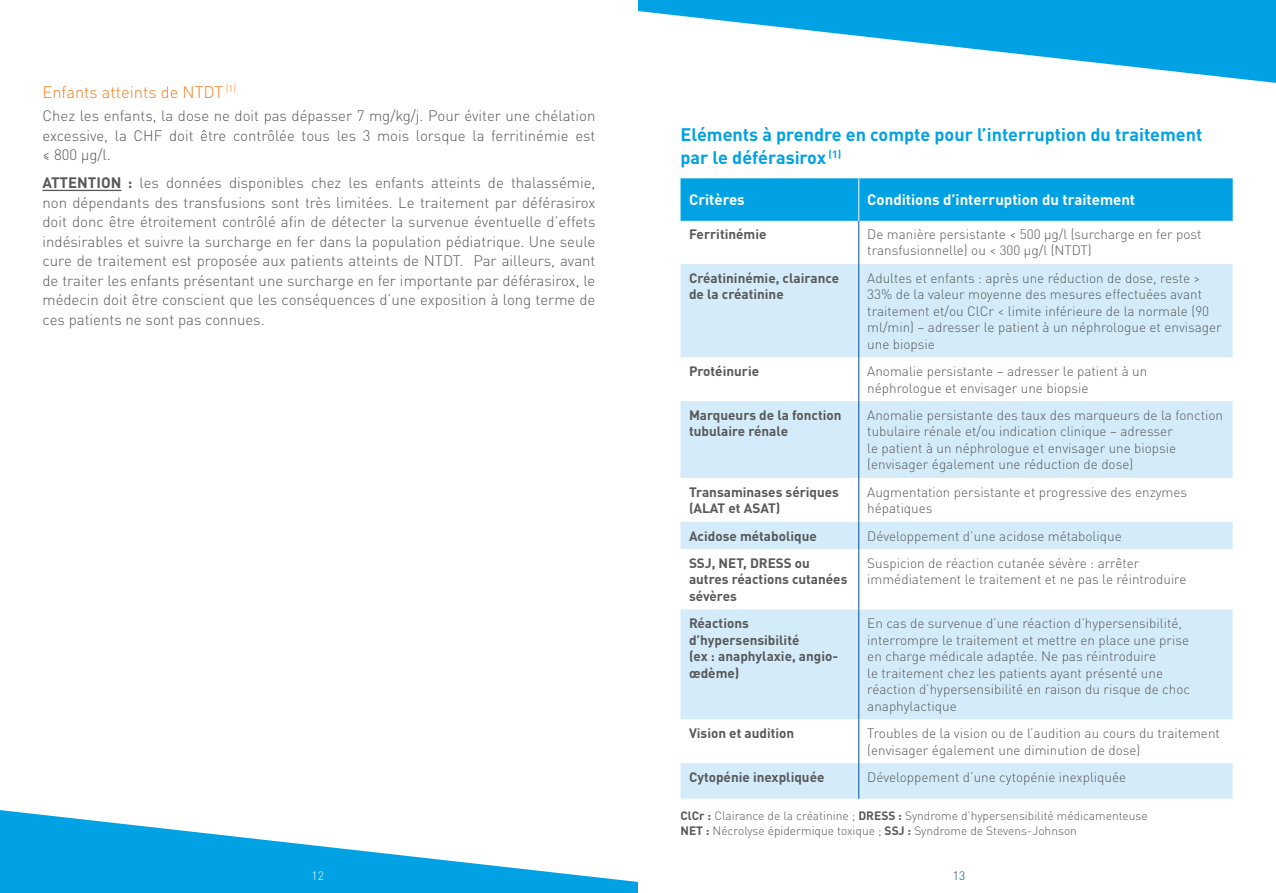
<style>
.page{position:relative;width:1276px;height:893px;background:#fff}
.page>*{position:absolute;margin:0;border:0;box-sizing:border-box;transform-origin:0 0}
.t1{font:700 18px/22.5px "DINOT";color:#00a2e4}
.t2{font:300 16.5px "DINOT";color:#f47f24}
.t3{font:300 15px/19.5px "DINOT";color:#57585a;text-align:justify}
.t4{font:700 15px "DINOT";color:#fff}
.t5{font:300 13.5px/16.5px "DINOT";color:#57585a}
.t6{font:700 13.5px/16.5px "DINOT";color:#57585a}
.t7{font:300 12px/15px "DINOT";color:#57585a}
.t8{font:300 12px "DINOT";color:#fff}
.t9{font:300 12px "DINOT";color:#014d9a}
.s1{font-weight:700}
</style>
<div class="page">
<svg style="left:0;top:810px;width:638px;height:83px;fill:#00a2e4"></svg>
<svg style="left:638px;top:0;width:638px;height:83px;fill:#00a2e4"></svg>
<hr style="left:43px;top:190px;width:78px;height:1px;background:#57585a">
<div style="left:680px;top:178px;width:552px;height:43px;background:#00a2e4"></div>
<svg style="left:680px;top:264px;width:552px;height:535px;fill:#d4ecf9"></svg>
<hr style="left:858px;top:221px;width:1px;height:43px;background:#014d9a">
<hr style="left:858px;top:264px;width:1px;height:93px;background:#014d9a">
<hr style="left:858px;top:357px;width:1px;height:44px;background:#014d9a">
<hr style="left:858px;top:401px;width:1px;height:77px;background:#014d9a">
<hr style="left:858px;top:478px;width:1px;height:44px;background:#014d9a">
<svg style="left:858px;top:522px;width:1px;height:27px"></svg>
<hr style="left:858px;top:549px;width:1px;height:60px;background:#014d9a">
<hr style="left:858px;top:609px;width:1px;height:110px;background:#014d9a">
<hr style="left:858px;top:719px;width:1px;height:44px;background:#014d9a">
<hr style="left:858px;top:763px;width:1px;height:36px;background:#014d9a">
<hr style="left:858px;top:178px;width:1px;height:43px;background:#fff">
<p class="t2" style="left:43px;top:82px;width:195px">Enfants atteints de NTDT <sup>(1)</sup></p>
<p class="t3" style="left:43px;top:106px;width:554px">Chez les enfants, la dose ne doit pas dépasser 7 mg/kg/j. Pour éviter une chélation excessive, la CHF doit être contrôlée tous les 3 mois lorsque la ferritinémie est ≤ 800 μg/l.</p>
<p class="t3" style="left:43px;top:173px;width:554px"><span class="s1">ATTENTION :</span> les données disponibles chez les enfants atteints de thalassémie, non dépendants des transfusions sont très limitées. Le traitement par déférasirox doit donc être étroitement contrôlé afin de détecter la survenue éventuelle d’effets indésirables et suivre la surcharge en fer dans la population pédiatrique. Une seule cure de traitement est proposée aux patients atteints de NTDT. Par ailleurs, avant de traiter les enfants présentant une surcharge en fer importante par déférasirox, le médecin doit être conscient que les conséquences d’une exposition à long terme de ces patients ne sont pas connues.</p>
<h1 class="t1" style="left:680px;top:123px;width:523px">Eléments à prendre en compte pour l’interruption du traitement par le déférasirox <sup>(1)</sup></h1>
<p class="t4" style="left:689px;top:190px;width:57px">Critères</p>
<p class="t4" style="left:867px;top:190px;width:269px">Conditions d’interruption du traitement</p>
<p class="t6" style="left:689px;top:225px;width:79px">Ferritinémie</p>
<p class="t5" style="left:867px;top:226px;width:336px">De manière persistante &lt; 500 μg/l (surcharge en fer post transfusionnelle) ou &lt; 300 μg/l (NTDT)</p>
<p class="t6" style="left:689px;top:269px;width:152px">Créatininémie, clairance de la créatinine</p>
<p class="t5" style="left:867px;top:270px;width:356px">Adultes et enfants : après une réduction de dose, reste &gt; 33% de la valeur moyenne des mesures effectuées avant traitement et/ou ClCr &lt; limite inférieure de la normale (90 ml/min) – adresser le patient à un néphrologue et envisager une biopsie</p>
<p class="t6" style="left:689px;top:363px;width:72px">Protéinurie</p>
<p class="t5" style="left:867px;top:363px;width:281px">Anomalie persistante – adresser le patient à un néphrologue et envisager une biopsie</p>
<p class="t6" style="left:689px;top:406px;width:154px">Marqueurs de la fonction tubulaire rénale</p>
<p class="t5" style="left:867px;top:407px;width:357px">Anomalie persistante des taux des marqueurs de la fonction tubulaire rénale et/ou indication clinique – adresser<br>le patient à un néphrologue et envisager une biopsie (envisager également une réduction de dose)</p>
<p class="t6" style="left:689px;top:483px;width:151px">Transaminases sériques (ALAT et ASAT)</p>
<p class="t5" style="left:867px;top:483px;width:321px">Augmentation persistante et progressive des enzymes hépatiques</p>
<p class="t6" style="left:689px;top:527px;width:129px">Acidose métabolique</p>
<p class="t5" style="left:867px;top:527px;width:256px">Développement d’une acidose métabolique</p>
<p class="t6" style="left:689px;top:554px;width:160px">SSJ, NET, DRESS ou autres réactions cutanées sévères</p>
<p class="t5" style="left:867px;top:555px;width:321px">Suspicion de réaction cutanée sévère : arrêter immédiatement le traitement et ne pas le réintroduire</p>
<p class="t6" style="left:689px;top:615px;width:151px">Réactions d’hypersensibilité<br>(ex : anaphylaxie, angio&shy;œdème)</p>
<p class="t5" style="left:867px;top:615px;width:324px">En cas de survenue d’une réaction d’hypersensibilité, interrompre le traitement et mettre en place une prise en charge médicale adaptée. Ne pas réintroduire<br>le traitement chez les patients ayant présenté une réaction d’hypersensibilité en raison du risque de choc anaphylactique</p>
<p class="t6" style="left:689px;top:724px;width:107px">Vision et audition</p>
<p class="t5" style="left:867px;top:725px;width:354px">Troubles de la vision ou de l’audition au cours du traitement (envisager également une diminution de dose)</p>
<p class="t6" style="left:689px;top:768px;width:137px">Cytopénie inexpliquée</p>
<p class="t5" style="left:867px;top:769px;width:260px">Développement d’une cytopénie inexpliquée</p>
<p class="t7" style="left:680px;top:808px;width:469px"><span class="s1">ClCr :</span> Clairance de la créatinine ; <span class="s1">DRESS :</span> Syndrome d’hypersensibilité médicamenteuse<br><span class="s1">NET :</span> Nécrolyse épidermique toxique ; <span class="s1">SSJ :</span> Syndrome de Stevens-Johnson</p>
<p class="t8" style="left:311px;top:869px;width:14px">12</p>
<p class="t9" style="left:953px;top:869px;width:14px">13</p>
</div>
